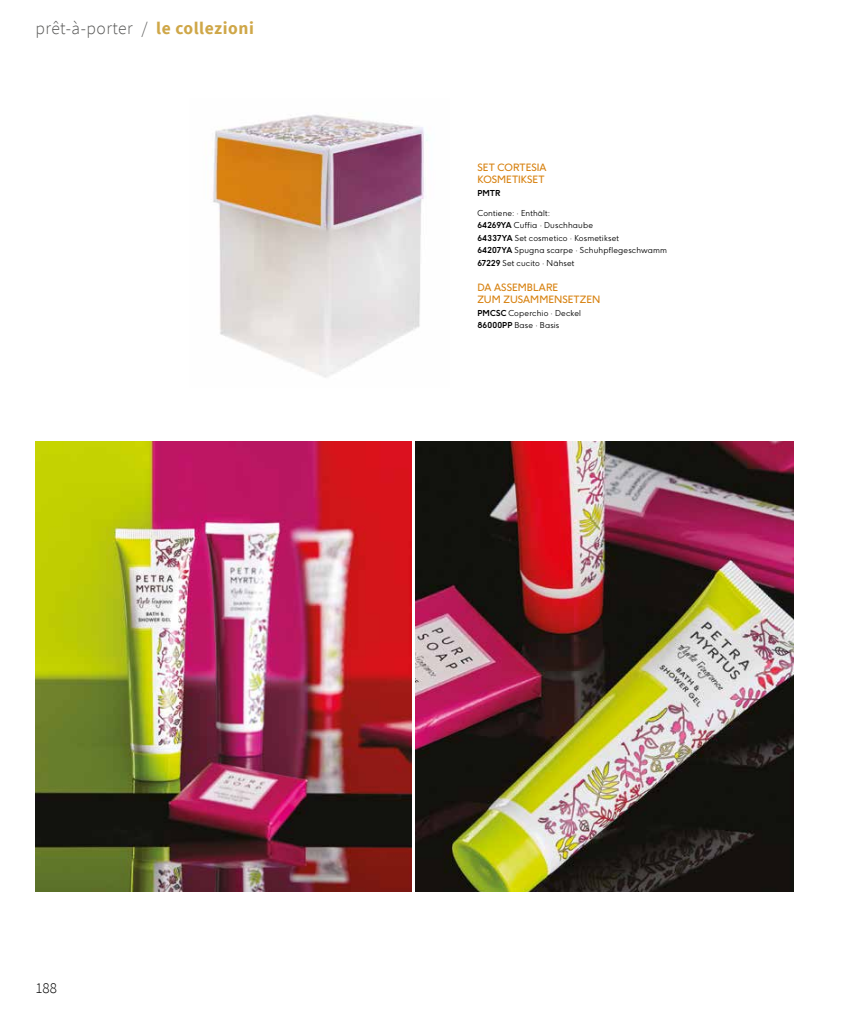
<style>
.page{position:relative;width:847px;height:1028px;background:#fff}
.page>*{position:absolute;margin:0;border:0;box-sizing:border-box;transform-origin:0 0}
.t1{font:300 17.5px "Source Sans Pro";letter-spacing:.03em;color:#575756}
.t2{font:300 15px "Source Sans Pro";color:#000}
.t3{font:10px/12.5px "IHC Ginger";letter-spacing:.005em;color:#d7810f}
.t4{font:300 8.12px/12.5px "IHC Ginger";letter-spacing:.02em;color:#000}
.t5{font:700 8.12px "IHC Ginger";color:#000}
.s1{font-weight:700;color:#cfa748}
.s2{font-weight:700}
</style>
<div class="page">
<img style="left:35px;top:442px;width:377px;height:450px">
<img style="left:415px;top:442px;width:379px;height:450px">
<img style="left:213px;top:114px;width:215px;height:264px">
<h1 class="t1" style="left:35px;top:18px;width:220px">prêt-à-porter / <span class="s1">le collezioni</span></h1>
<p class="t3" style="left:477px;top:161px;width:71px">SET CORTESIA<br>KOSMETIKSET</p>
<p class="t5" style="left:477px;top:187px;width:25px">PMTR</p>
<p class="t4" style="left:477px;top:207px;width:191px">Contiene: · Enthält:<br><span class="s2">64269YA</span> Cuffia · Duschhaube<br><span class="s2">64337YA</span> Set cosmetico · Kosmetikset<br><span class="s2">64207YA</span> Spugna scarpe · Schuhpflegeschwamm<br><span class="s2">67229</span> Set cucito · Nähset</p>
<p class="t3" style="left:477px;top:281px;width:124px">DA ASSEMBLARE<br>ZUM ZUSAMMENSETZEN</p>
<p class="t4" style="left:477px;top:307px;width:105px"><span class="s2">PMCSC</span> Coperchio · Deckel<br><span class="s2">86000PP</span> Base · Basis</p>
<h2 class="t2" style="left:35px;top:979px;width:23px">188</h2>
</div>
